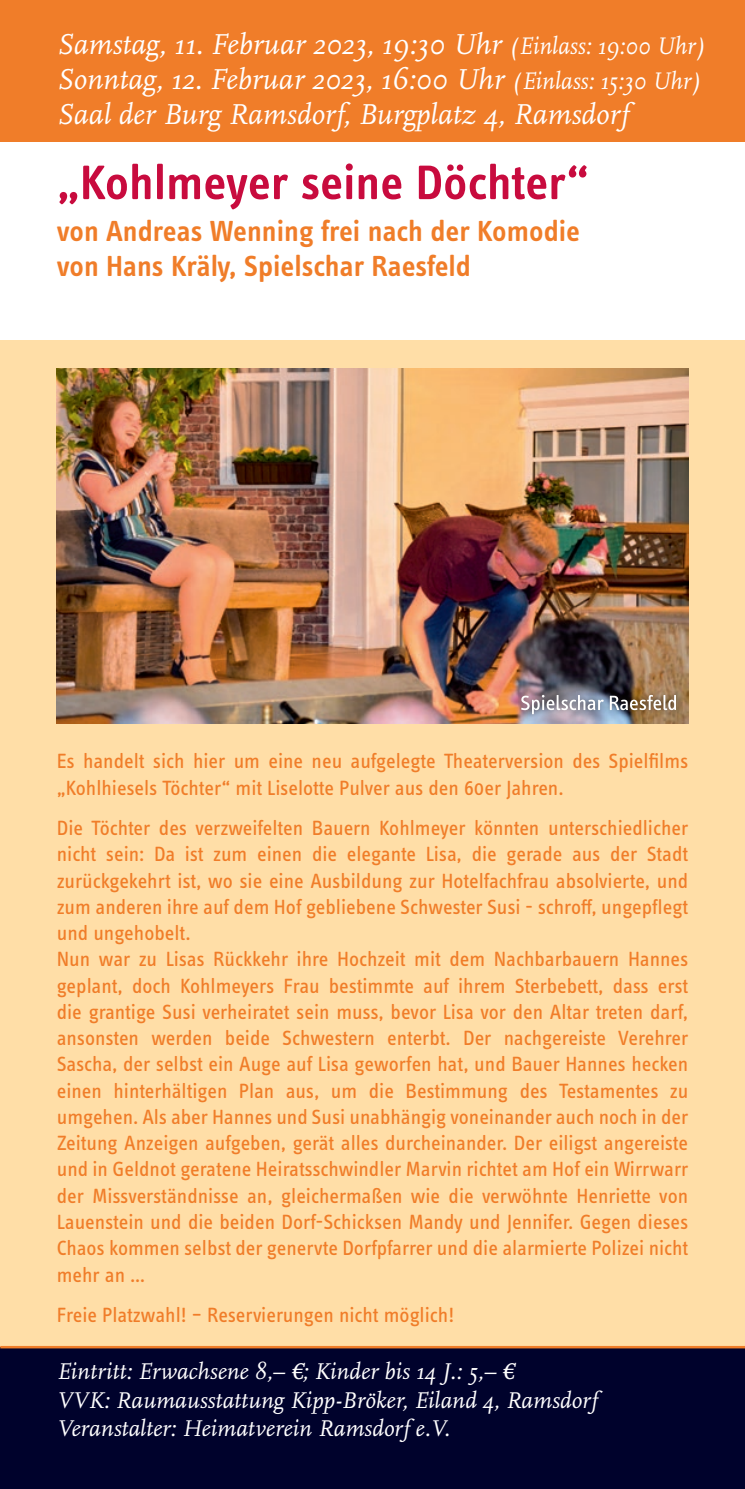
<style>
.page{position:relative;width:745px;height:1489px;background:#fff}
.page>*{position:absolute;margin:0;border:0;box-sizing:border-box;transform-origin:0 0}
.t1{font:600 50px "Info Text Pro";color:#c80b3e}
.t2{font:italic 30px/35px "Scala Pro";color:#fff}
.t3{font:600 30px/35px "Info Text Pro";color:#f07d29}
.t4{font:italic 23.75px/28.8px "Scala Pro";color:#fff}
.t5{font:21.25px/26.2px "Info Text Pro";color:#f07d29}
.s1{font-size:25px}
</style>
<div class="page">
<div style="left:0;top:340px;width:744px;height:1148px;background:#ffdea7"></div>
<div style="left:0;top:1346px;width:744px;height:142px;background:#00022c"></div>
<hr style="left:0;top:1345px;width:744px;height:3px;background:#f07d29">
<div style="left:0;top:0;width:744px;height:142px;background:#f07d29"></div>
<hr style="left:744px;top:390px;width:1px;height:1098px;background:#ffdea7">
<hr style="left:744px;top:1346px;width:1px;height:142px;background:#00022c">
<hr style="left:744px;top:0;width:1px;height:142px;background:#f07d29">
<img style="left:57px;top:369px;width:630px;height:354px">
<div style="left:514px;top:688px;width:169px;height:33px;background:#231f20;opacity:.75"></div>
<img style="left:520px;top:694px;width:155px;height:20px">
<h2 class="t2" style="left:57px;top:27px;width:649px">Samstag, 11. Februar 2023, 19:30 Uhr <span class="s1">(Einlass: 19:00 Uhr)<br></span>Sonntag, 12. Februar 2023, 16:00 Uhr <span class="s1">(Einlass: 15:30 Uhr)<br></span>Saal der Burg Ramsdorf, Burgplatz 4, Ramsdorf</h2>
<h1 class="t1" style="left:57px;top:153px;width:533px">„Kohlmeyer seine Döchter“</h1>
<h2 class="t3" style="left:57px;top:213px;width:524px">von Andreas Wenning frei nach der Komodie von Hans Kräly, Spielschar Raesfeld</h2>
<p class="t5" style="left:57px;top:747px;width:632px">Es handelt sich hier um eine neu aufgelegte Theaterversion des Spielfilms „Kohlhiesels Töchter“ mit Liselotte Pulver aus den 60er Jahren.</p>
<p class="t5" style="left:57px;top:814px;width:632px">Die Töchter des verzweifelten Bauern Kohlmeyer könnten unterschiedlicher nicht sein: Da ist zum einen die elegante Lisa, die gerade aus der Stadt zurückgekehrt ist, wo sie eine Ausbildung zur Hotelfachfrau absolvierte, und zum anderen ihre auf dem Hof gebliebene Schwester Susi - schroff, ungepflegt und ungehobelt.<br>Nun war zu Lisas Rückkehr ihre Hochzeit mit dem Nachbarbauern Hannes geplant, doch Kohlmeyers Frau bestimmte auf ihrem Sterbebett, dass erst die grantige Susi verheiratet sein muss, bevor Lisa vor den Altar treten darf, ansonsten werden beide Schwestern enterbt. Der nachgereiste Verehrer Sascha, der selbst ein Auge auf Lisa geworfen hat, und Bauer Hannes hecken einen hinterhältigen Plan aus, um die Bestimmung des Testamentes zu umgehen. Als aber Hannes und Susi unabhängig voneinander auch noch in der Zeitung Anzeigen aufgeben, gerät alles durcheinander. Der eiligst angereiste und in Geldnot geratene Heiratsschwindler Marvin richtet am Hof ein Wirrwarr der Missverständnisse an, gleichermaßen wie die verwöhnte Henriette von Lauenstein und die beiden Dorf-Schicksen Mandy und Jennifer. Gegen dieses Chaos kommen selbst der genervte Dorfpfarrer und die alarmierte Polizei nicht mehr an …</p>
<p class="t5" style="left:57px;top:1301px;width:399px">Freie Platzwahl! – Reservierungen nicht möglich!</p>
<p class="t4" style="left:57px;top:1356px;width:542px">Eintritt: Erwachsene 8,– €; Kinder bis 14 J.: 5,– €<br>VVK: Raumausstattung Kipp-Bröker, Eiland 4, Ramsdorf<br>Veranstalter: Heimatverein Ramsdorf e.V.</p>
</div>
